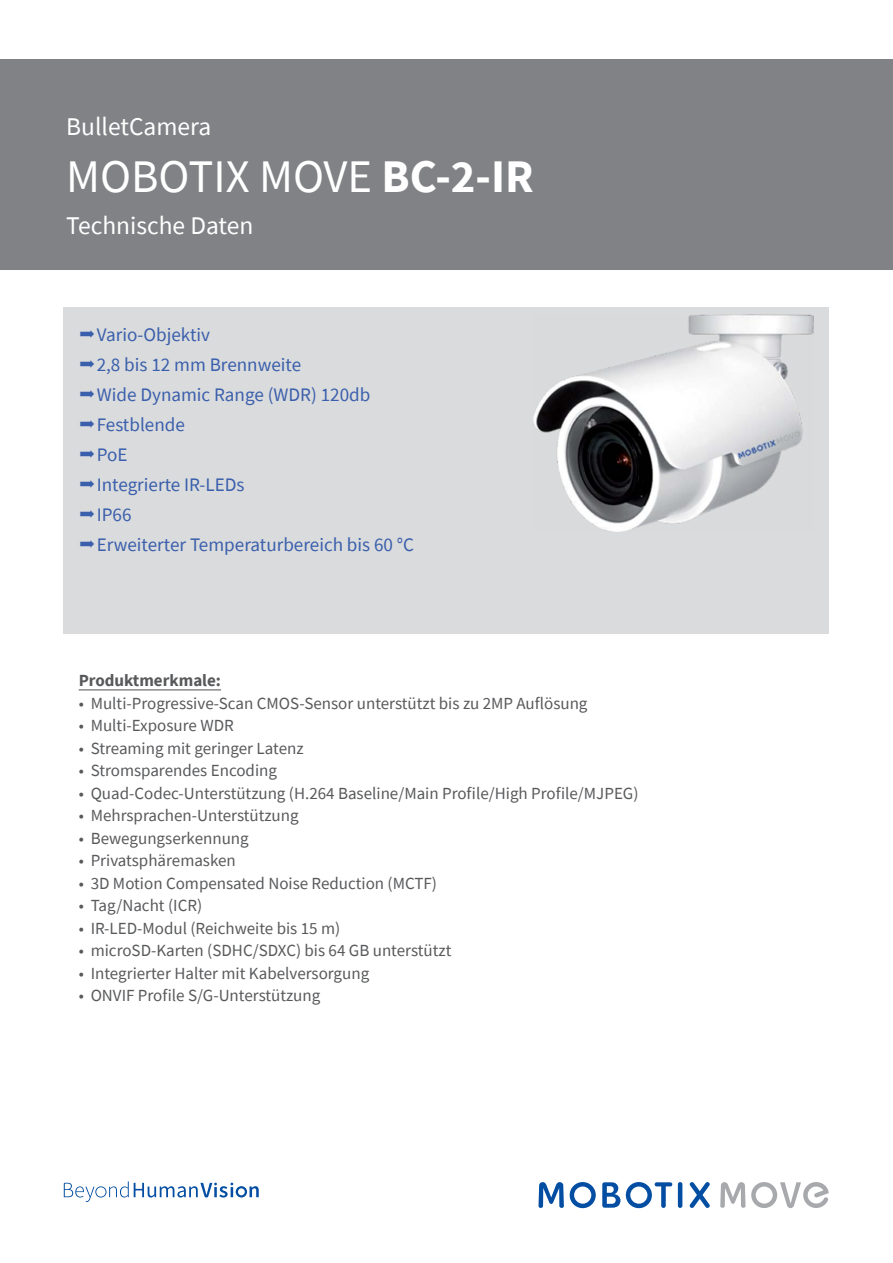
<style>
.page{position:relative;width:893px;height:1263px;background:#fff}
.page>*{position:absolute;margin:0;border:0;box-sizing:border-box;transform-origin:0 0}
.t1{font:46.65px "Source Sans Pro";color:#fff}
.t2{font:25.5px "Source Sans Pro";color:#fff}
.t3{font:19.05px/30px "Source Sans Pro";color:#3a5fac}
.t4{font:16.95px "Source Sans Pro";color:#58595b}
.t5{font:700 16.95px "Source Sans Pro";color:#58595b}
.s1{font-weight:700}
</style>
<div class="page">
<svg style="left:64px;top:1181px;width:195px;height:21px"></svg>
<div style="left:0;top:60px;width:893px;height:210px;background:#808285"></div>
<svg style="left:538px;top:1182px;width:26px;height:26px"></svg>
<svg style="left:602px;top:1182px;width:18px;height:26px"></svg>
<hr style="left:678px;top:1182px;width:4px;height:26px;background:#034ea2;border-radius:2px">
<svg style="left:690px;top:1182px;width:20px;height:26px"></svg>
<svg style="left:570px;top:1182px;width:26px;height:26px"></svg>
<svg style="left:626px;top:1182px;width:46px;height:26px"></svg>
<svg style="left:720px;top:1182px;width:25px;height:26px"></svg>
<svg style="left:751px;top:1182px;width:78px;height:26px"></svg>
<div style="left:64px;top:307px;width:765px;height:327px;background:#dadbdc"></div>
<img style="left:533px;top:315px;width:280px;height:217px">
<hr style="left:79px;top:689px;width:142px;height:1px;background:#58595b">
<h2 class="t2" style="left:66px;top:110px;width:147px">BulletCamera</h2>
<h1 class="t1" style="left:66px;top:147px;width:469px">MOBOTIX MOVE <span class="s1">BC-2-IR</span></h1>
<h2 class="t2" style="left:66px;top:209px;width:189px">Technische Daten</h2>
<p class="t3" style="left:97px;top:320px;width:319px">Vario-Objektiv<br>2,8 bis 12 mm Brennweite<br>Wide Dynamic Range (WDR) 120db<br>Festblende<br>PoE<br>Integrierte IR-LEDs<br>IP66<br>Erweiterter Temperaturbereich bis 60 °C</p>
<p class="t5" style="left:79px;top:669px;width:144px">Produktmerkmale:</p>
<p class="t4" style="left:79px;top:692px;width:510px">• Multi-Progressive-Scan CMOS-Sensor unterstützt bis zu 2MP Auflösung</p>
<p class="t4" style="left:79px;top:715px;width:157px">• Multi-Exposure WDR</p>
<p class="t4" style="left:79px;top:737px;width:226px">• Streaming mit geringer Latenz</p>
<p class="t4" style="left:79px;top:760px;width:200px">• Stromsparendes Encoding</p>
<p class="t4" style="left:79px;top:782px;width:561px">• Quad-Codec-Unterstützung (H.264 Baseline/Main Profile/High Profile/MJPEG)</p>
<p class="t4" style="left:79px;top:805px;width:222px">• Mehrsprachen-Unterstützung</p>
<p class="t4" style="left:79px;top:827px;width:172px">• Bewegungserkennung</p>
<p class="t4" style="left:79px;top:850px;width:159px">• Privatsphäremasken</p>
<p class="t4" style="left:79px;top:872px;width:360px">• 3D Motion Compensated Noise Reduction (MCTF)</p>
<p class="t4" style="left:79px;top:895px;width:125px">• Tag/Nacht (ICR)</p>
<p class="t4" style="left:79px;top:917px;width:263px">• IR-LED-Modul (Reichweite bis 15 m)</p>
<p class="t4" style="left:79px;top:940px;width:374px">• microSD-Karten (SDHC/SDXC) bis 64 GB unterstützt</p>
<p class="t4" style="left:79px;top:962px;width:292px">• Integrierter Halter mit Kabelversorgung</p>
<p class="t4" style="left:79px;top:985px;width:243px">• ONVIF Profile S/G-Unterstützung</p>
</div>
